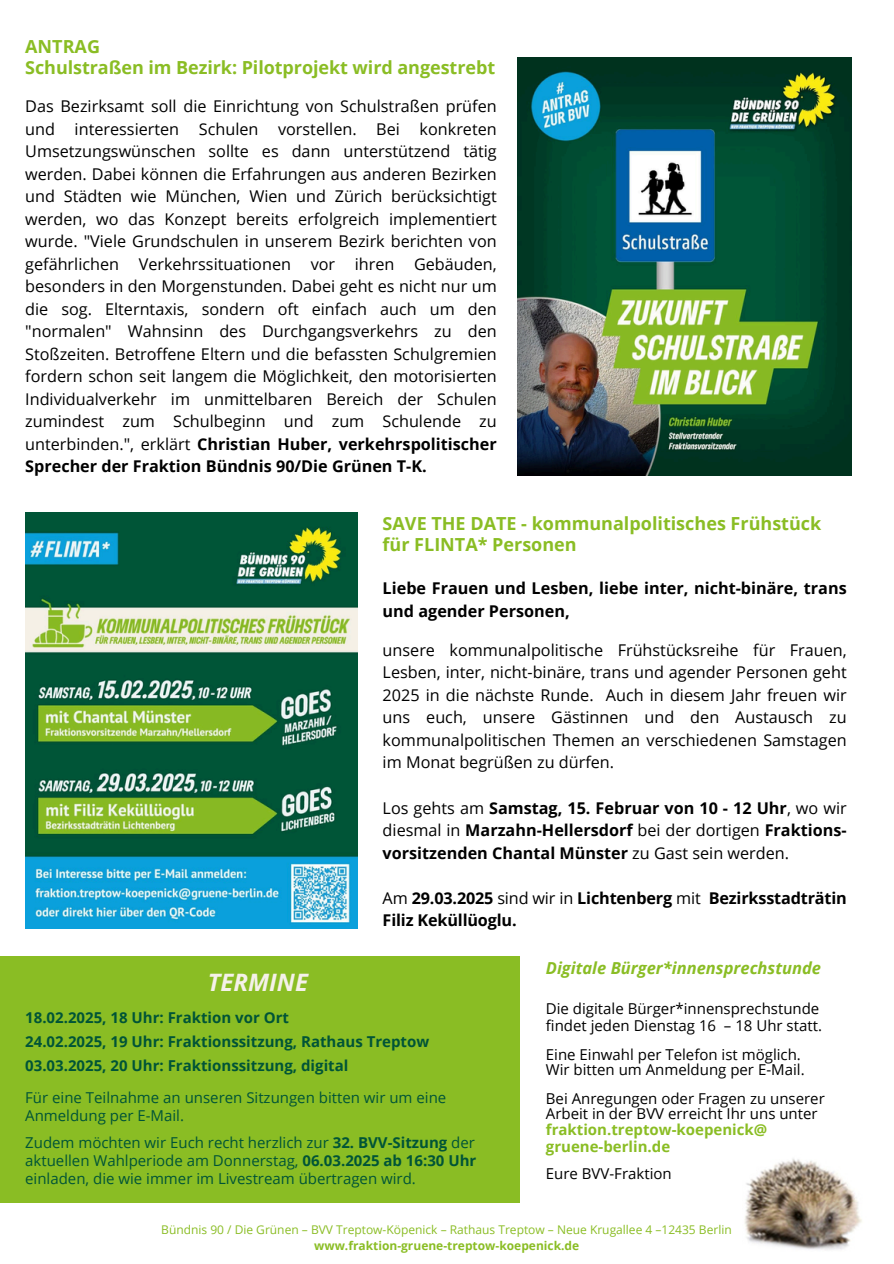
<style>
.page{position:relative;width:894px;height:1264px;background:#fff}
.page>*{position:absolute;margin:0;border:0;box-sizing:border-box;transform-origin:0 0}
.t1{font:italic 700 24px "Open Sans";color:#f5f1e9}
.t2{font:700 18px/21.3px "Open Sans";color:#8abd24}
.t3{font:italic 700 16.5px "Open Sans";color:#8abd24}
.t4{font:16.2px/22.5px "Open Sans";color:#000;text-align:justify}
.t5{font:700 16.2px/22.5px "Open Sans";color:#000}
.t6{font:15px/18px "Open Sans";color:#005437}
.t7{font:15px/14.7px "Open Sans";color:#000}
.t8{font:700 15px/24px "Open Sans";color:#005437}
.t9{font:700 15px/16.8px "Open Sans";color:#8abd24}
.t10{font:12px "Open Sans";color:#8abd24}
.t11{font:700 12px "Open Sans";color:#8abd24}
.s1{font-weight:700}
.s2{font-weight:400}
</style>
<div class="page">
<img style="left:744px;top:1158px;width:118px;height:92px">
<div style="left:0;top:955px;width:519px;height:247px;background:#8abd24"></div>
<img style="left:25px;top:513px;width:332px;height:415px">
<img style="left:517px;top:58px;width:334px;height:417px">
<h4 class="t2" style="left:25px;top:35px;width:471px">ANTRAG<br>Schulstraßen im Bezirk: Pilotprojekt wird angestrebt</h4>
<p class="t4" style="left:25px;top:95px;width:473px">Das Bezirksamt soll die Einrichtung von Schulstraßen prüfen und interessierten Schulen vorstellen. Bei konkreten Umsetzungswünschen sollte es dann unterstützend tätig werden. Dabei können die Erfahrungen aus anderen Bezirken und Städten wie München, Wien und Zürich berücksichtigt werden, wo das Konzept bereits erfolgreich implementiert wurde. "Viele Grundschulen in unserem Bezirk berichten von gefährlichen Verkehrssituationen vor ihren Gebäuden, besonders in den Morgenstunden. Dabei geht es nicht nur um die sog. Elterntaxis, sondern oft einfach auch um den "normalen" Wahnsinn des Durchgangsverkehrs zu den Stoßzeiten. Betroffene Eltern und die befassten Schulgremien fordern schon seit langem die Möglichkeit, den motorisierten Individualverkehr im unmittelbaren Bereich der Schulen zumindest zum Schulbeginn und zum Schulende zu unterbinden.", erklärt <span class="s1">Christian Huber, verkehrspolitischer Sprecher der Fraktion Bündnis 90/Die Grünen T-K.</span></p>
<h2 class="t1" style="left:208px;top:965px;width:102px">TERMINE</h2>
<h4 class="t2" style="left:382px;top:512px;width:440px">SAVE THE DATE - kommunalpolitisches Frühstück für FLINTA* Personen</h4>
<h4 class="t5" style="left:382px;top:576px;width:465px">Liebe Frauen und Lesben, liebe inter, nicht-binäre, trans und agender Personen,</h4>
<h4 class="t4" style="left:382px;top:638px;width:465px">unsere kommunalpolitische Frühstücksreihe für Frauen, Lesben, inter, nicht-binäre, trans und agender Personen geht 2025 in die nächste Runde. Auch in diesem Jahr freuen wir uns euch, unsere Gästinnen und den Austausch zu kommunalpolitischen Themen an verschiedenen Samstagen im Monat begrüßen zu dürfen.</h4>
<h4 class="t5" style="left:382px;top:796px;width:465px;text-align:justify"><span class="s2">Los gehts am</span> Samstag, 15. Februar von 10 - 12 Uhr<span class="s2">, wo wir diesmal in</span> Marzahn-Hellersdorf <span class="s2">bei der dortigen</span> Fraktions&shy;vorsitzenden Chantal Münster <span class="s2">zu Gast sein werden.</span></h4>
<h3 class="t5" style="left:382px;top:886px;width:465px"><span class="s2">Am</span> 29.03.2025 <span class="s2">sind wir in</span> Lichtenberg <span class="s2">mit</span> Bezirksstadträtin</h3>
<h4 class="t5" style="left:382px;top:908px;width:135px">Filiz Keküllüoglu.</h4>
<h2 class="t3" style="left:545px;top:956px;width:277px">Digitale Bürger*innensprechstunde</h2>
<h4 class="t8" style="left:25px;top:1005px;width:405px">18.02.2025, 18 Uhr: Fraktion vor Ort<br>24.02.2025, 19 Uhr: Fraktionssitzung, Rathaus Treptow<br>03.03.2025, 20 Uhr: Fraktionssitzung, digital</h4>
<h4 class="t6" style="left:25px;top:1087px;width:422px">Für eine Teilnahme an unseren Sitzungen bitten wir um eine<br>Anmeldung per E-Mail.</h4>
<h1 class="t6" style="left:25px;top:1132px;width:452px;text-align:justify">Zudem möchten wir Euch recht herzlich zur <span class="s1">32. BVV-Sitzung</span> der aktuellen Wahlperiode am Donnerstag, <span class="s1">06.03.2025 ab 16:30 Uhr </span>einladen, die wie immer im Livestream übertragen wird.</h1>
<h2 class="t7" style="left:545px;top:999px;width:277px;line-height:16.8px">Die digitale Bürger*innensprechstunde findet jeden Dienstag 16 – 18 Uhr statt.</h2>
<h4 class="t7" style="left:545px;top:1046px;width:260px">Eine Einwahl per Telefon ist möglich.<br>Wir bitten um Anmeldung per E-Mail.</h4>
<p class="t7" style="left:545px;top:1090px;width:280px">Bei Anregungen oder Fragen zu unserer<br>Arbeit in der BVV erreicht Ihr uns unter</p>
<p class="t9" style="left:545px;top:1121px;width:223px">fraktion.treptow-koepenick@ gruene-berlin.de</p>
<p class="t7" style="left:545px;top:1166px;width:127px">Eure BVV-Fraktion</p>
<h3 class="t10" style="left:161px;top:1220px;width:572px">Bündnis 90 / Die Grünen – BVV Treptow-Köpenick – Rathaus Treptow – Neue Krugallee 4 –12435 Berlin</h3>
<h4 class="t11" style="left:314px;top:1236px;width:266px">www.fraktion-gruene-treptow-koepenick.de</h4>
</div>
